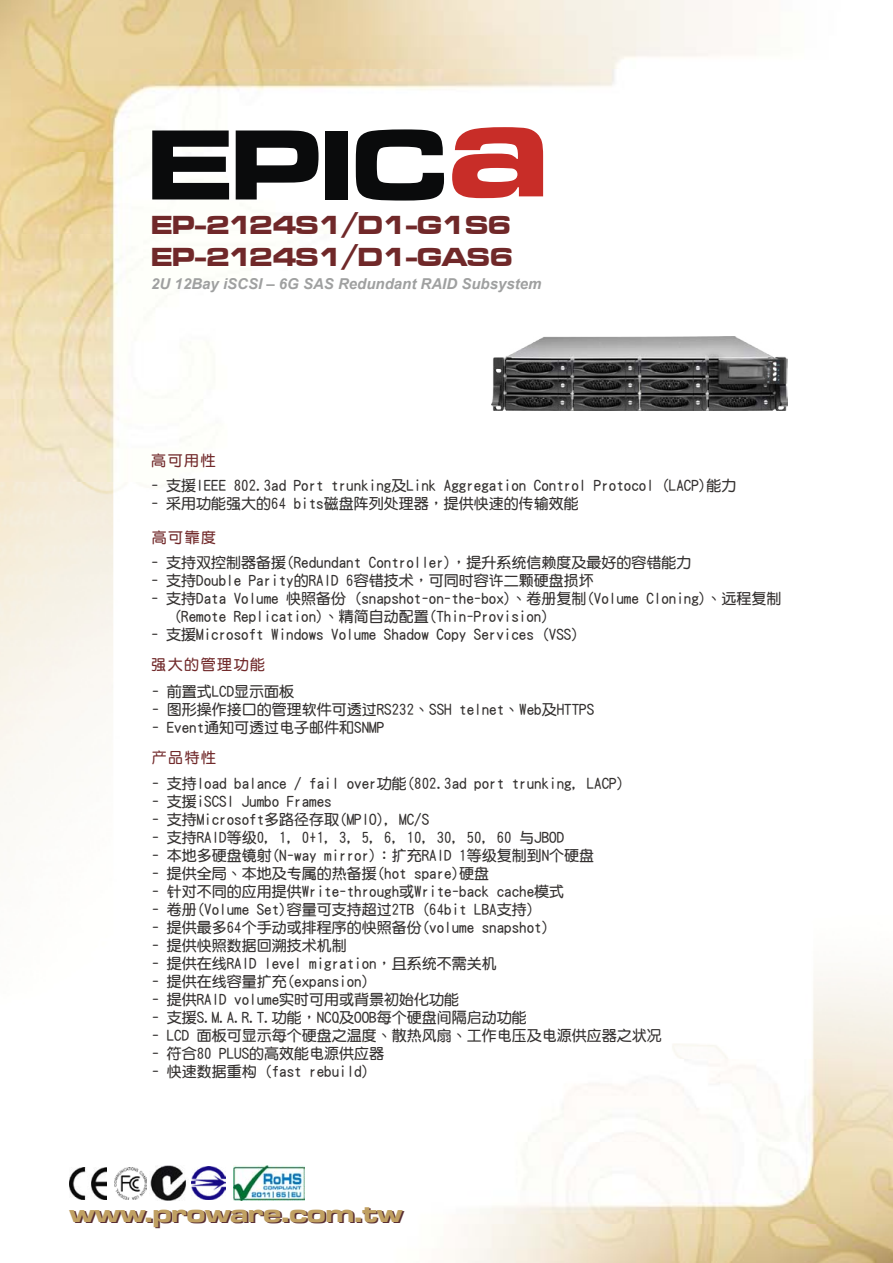
<style>
.page{position:relative;width:893px;height:1263px;background:#fff}
.page>*{position:absolute;margin:0;border:0;box-sizing:border-box;transform-origin:0 0}
.t1{font:142.5px "Microgramma D Bold Exte";color:#c82d28}
.t2{font:103.5px "Microgramma D Bold Exte";color:#0a0b0c}
.t3{font:27px "Microgramma D Bold Exte";color:#702829;scale:.96 1}
.t4{font:25.5px "Microgramma D Bold Exte";color:#592f34}
.t5{font:15px/18px "DF Yuan W7 GB5";color:#33302f}
.t6{font:italic 700 15px "Arial";color:#9fa0a0}
.t7{font:15px "DFP Yuan W7 GB5";letter-spacing:.1em;color:#702829}
</style>
<div class="page">
<img style="left:0;top:0;width:893px;height:1263px">
<img style="left:69px;top:1167px;width:37px;height:32px">
<img style="left:114px;top:1167px;width:33px;height:32px">
<img style="left:191px;top:1166px;width:35px;height:34px">
<img style="left:234px;top:1165px;width:71px;height:35px">
<img style="left:150px;top:1165px;width:39px;height:35px">
<img style="left:491px;top:336px;width:296px;height:75px">
<h1 class="t1" style="left:449px;top:52px;width:101px">a</h1>
<h2 class="t2" style="left:147px;top:95px;width:301px">EPIC</h2>
<h3 class="t3" style="left:151px;top:206px;width:377px">EP-2124S1/D1-G1S6</h3>
<h3 class="t3" style="left:151px;top:239px;width:379px">EP-2124S1/D1-GAS6</h3>
<p class="t6" style="left:151px;top:274px;width:392px">2U 12Bay iSCSI – 6G SAS Redundant RAID Subsystem</p>
<p class="t7" style="left:151px;top:453px;width:66px">高可用性</p>
<p class="t5" style="left:151px;top:476px;width:586px">- 支援IEEE 802.3ad Port trunking及Link Aggregation Control Protocol (LACP)能力</p>
<p class="t5" style="left:151px;top:494px;width:429px">- 採用功能強大的64 bits磁盤陣列處理器，提供快速的傳輸效能</p>
<p class="t7" style="left:152px;top:530px;width:66px">高可靠度</p>
<p class="t5" style="left:151px;top:554px;width:541px">- 支持雙控制器備援(Redundant Controller)，提升系統信賴度及最好的容錯能力</p>
<p class="t5" style="left:151px;top:572px;width:444px">- 支持Double Parity的RAID 6容錯技術，可同時容許二顆硬盤損壞</p>
<p class="t5" style="left:174px;top:590px;width:609px;text-indent:-22px">- 支持Data Volume 快照備份 (snapshot-on-the-box)、卷冊複製(Volume Cloning)、遠程複製(Remote Replication)、精簡自動配置(Thin-Provision)</p>
<p class="t5" style="left:151px;top:626px;width:429px">- 支援Microsoft Windows Volume Shadow Copy Services (VSS)</p>
<p class="t7" style="left:151px;top:657px;width:115px">強大的管理功能</p>
<p class="t5" style="left:152px;top:682px;width:144px">- 前置式LCD顯示面板</p>
<p class="t5" style="left:152px;top:700px;width:444px">- 圖形操作接口的管理軟件可透過RS232、SSH telnet、Web及HTTPS</p>
<p class="t5" style="left:152px;top:718px;width:234px">- Event通知可透過電子郵件和SNMP</p>
<p class="t7" style="left:152px;top:750px;width:66px">產品特性</p>
<p class="t5" style="left:152px;top:774px;width:474px">- 支持load balance / fail over功能(802.3ad port trunking, LACP)</p>
<p class="t5" style="left:152px;top:792px;width:181px">- 支援iSCSI Jumbo Frames</p>
<p class="t5" style="left:152px;top:810px;width:279px">- 支持Microsoft多路徑存取(MPIO), MC/S</p>
<p class="t5" style="left:152px;top:828px;width:414px">- 支持RAID等級0, 1, 0+1, 3, 5, 6, 10, 30, 50, 60 與JBOD</p>
<p class="t5" style="left:152px;top:846px;width:444px">- 本地多硬盤鏡射(N-way mirror)：擴充RAID 1等級複製到N個硬盤</p>
<p class="t5" style="left:152px;top:864px;width:339px">- 提供全局、本地及專屬的熱備援(hot spare)硬盤</p>
<p class="t5" style="left:152px;top:882px;width:414px">- 針對不同的應用提供Write-through或Write-back cache模式</p>
<p class="t5" style="left:152px;top:900px;width:384px">- 卷冊(Volume Set)容量可支持超過2TB (64bit LBA支持)</p>
<p class="t5" style="left:152px;top:918px;width:399px">- 提供最多64個手動或排程序的快照備份(volume snapshot)</p>
<p class="t5" style="left:152px;top:936px;width:196px">- 提供快照數據回溯技術機制</p>
<p class="t5" style="left:152px;top:954px;width:346px">- 提供在線RAID level migration，且系統不需關機</p>
<p class="t5" style="left:152px;top:972px;width:219px">- 提供在線容量擴充(expansion)</p>
<p class="t5" style="left:152px;top:990px;width:309px">- 提供RAID volume實時可用或背景初始化功能</p>
<p class="t5" style="left:152px;top:1008px;width:376px">- 支援S.M.A.R.T.功能，NCQ及OOB每個硬盤間隔啟動功能</p>
<p class="t5" style="left:152px;top:1026px;width:511px">- LCD 面板可顯示每個硬盤之溫度、散熱風扇、工作電壓及電源供應器之狀況</p>
<p class="t5" style="left:152px;top:1044px;width:234px">- 符合80 PLUS的高效能電源供應器</p>
<p class="t5" style="left:152px;top:1062px;width:219px">- 快速數據重構 (fast rebuild)</p>
<h3 class="t4" style="left:71px;top:1197px;width:335px">www.proware.com.tw</h3>
</div>
